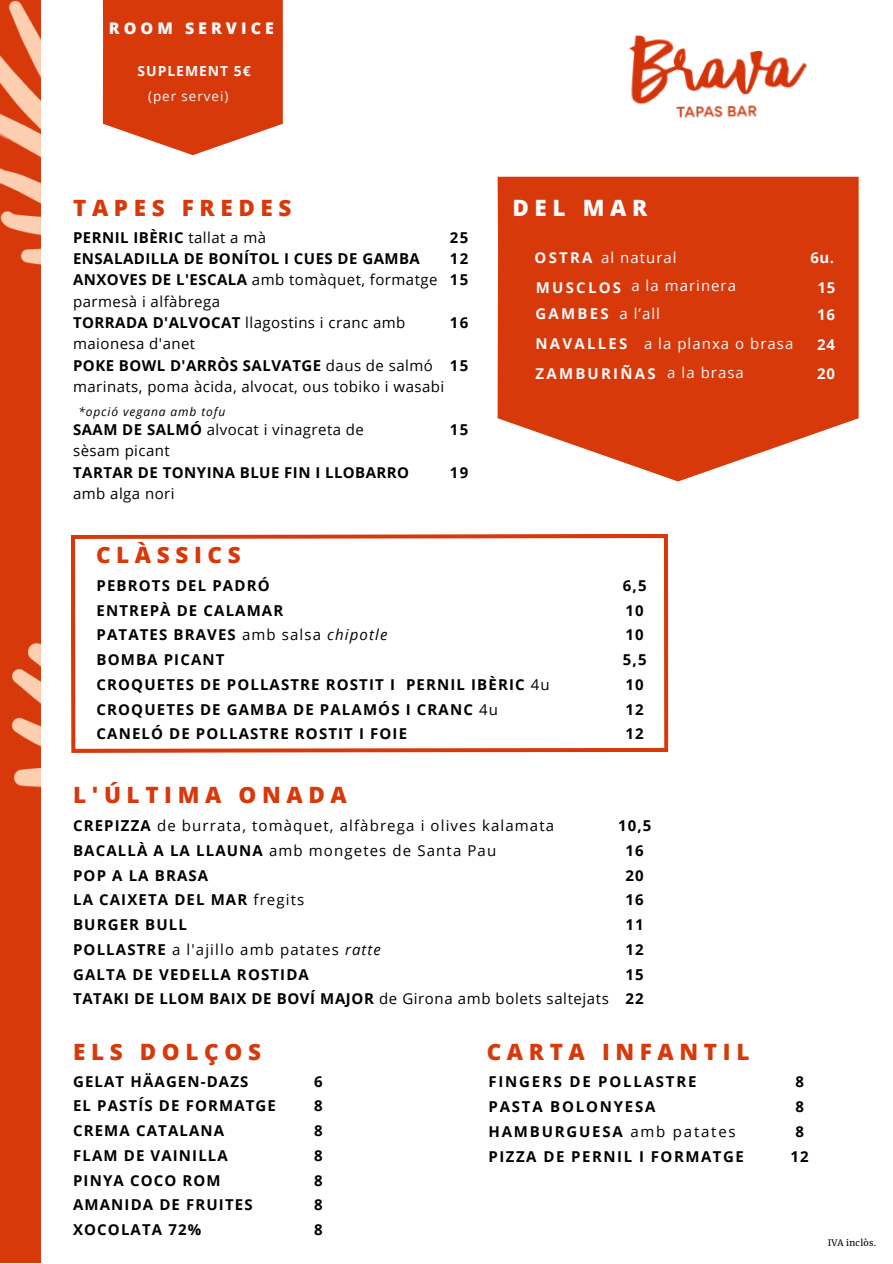
<style>
.page{position:relative;width:893px;height:1264px;background:#fff}
.page>*{position:absolute;margin:0;border:0;box-sizing:border-box;transform-origin:0 0}
.t1{font:800 22.5px "Open Sans";letter-spacing:.25em;color:#d7390b}
.t2{font:800 22.5px "Open Sans";letter-spacing:.25em;color:#fafafa}
.t3{font:800 16.05px "Open Sans";letter-spacing:.25em;color:#fafafa}
.t4{font:700 15px/24.8px "Open Sans";letter-spacing:.075em;color:#000}
.t5{font:15px/21.3px "Open Sans";letter-spacing:.03em;color:#000}
.t6{font:700 15px/24.8px "Open Sans";letter-spacing:.12em;color:#000}
.t7{font:15px "Open Sans";letter-spacing:.07em;color:#fafafa}
.t8{font:700 15px "Open Sans";letter-spacing:.15em;color:#fafafa}
.t9{font:700 15px "Open Sans";letter-spacing:.03em;color:#000}
.t10{font:700 13.95px "Open Sans";letter-spacing:.07em;color:#fafafa}
.t11{font:13.5px "Open Sans";letter-spacing:.07em;color:#fafafa}
.t12{font:italic 12px "Open Sans";letter-spacing:.075em;color:#000}
.t13{font:8.85px "Merriweather";letter-spacing:.025em;color:#000}
.s1{font-weight:700}
.s2{font-weight:400}
.s3{font-weight:400;font-style:italic}
</style>
<div class="page">
<img style="left:0;top:0;width:41px;height:1262px">
<img style="left:629px;top:35px;width:178px;height:83px">
<svg style="left:497px;top:177px;width:361px;height:304px;background:#db4d24"></svg>
<svg style="left:103px;top:0;width:180px;height:155px;background:#db4c23"></svg>
<svg style="left:71px;top:534px;width:597px;height:219px"></svg>
<p class="t3" style="left:109px;top:16px;width:166px">ROOM SERVICE</p>
<p class="t10" style="left:138px;top:61px;width:115px">SUPLEMENT 5€</p>
<p class="t11" style="left:148px;top:87px;width:82px">(per servei)</p>
<h1 class="t1" style="left:73px;top:192px;width:220px">TAPES FREDES</h1>
<p class="t5" style="left:73px;top:226px;width:372px"><span class="s1">PERNIL IBÈRIC</span> tallat a mà<br><span class="s1">ENSALADILLA DE BONÍTOL I CUES DE GAMBA ANXOVES DE L'ESCALA</span> amb tomàquet, formatge parmesà i alfàbrega<br><span class="s1">TORRADA D'ALVOCAT</span> llagostins i cranc amb maionesa d'anet<br><span class="s1">POKE BOWL D'ARRÒS SALVATGE</span> daus de salmó marinats, poma àcida, alvocat, ous tobiko i wasabi</p>
<p class="t5" style="left:73px;top:418px;width:292px"><span class="s1">SAAM DE SALMÓ</span> alvocat i vinagreta de sèsam picant</p>
<p class="t9" style="left:73px;top:461px;width:337px">TARTAR DE TONYINA BLUE FIN I LLOBARRO</p>
<p class="t5" style="left:73px;top:482px;width:103px">amb alga nori</p>
<p class="t4" style="left:450px;top:226px;width:20px;line-height:21.3px;text-align:justify">25<br>12<br>15</p>
<p class="t4" style="left:450px;top:310px;width:20px">16</p>
<p class="t4" style="left:450px;top:352px;width:20px">15</p>
<p class="t12" style="left:78px;top:403px;width:149px">*opció vegana amb tofu</p>
<p class="t4" style="left:450px;top:417px;width:20px">15</p>
<p class="t4" style="left:450px;top:459px;width:20px">19</p>
<h1 class="t2" style="left:512px;top:192px;width:136px">DEL MAR</h1>
<p class="t8" style="left:534px;top:247px;width:59px">OSTRA</p>
<p class="t8" style="left:810px;top:247px;width:25px">6u.</p>
<p class="t8" style="left:536px;top:277px;width:87px">MUSCLOS</p>
<p class="t8" style="left:817px;top:277px;width:19px">15</p>
<p class="t8" style="left:535px;top:303px;width:75px">GAMBES</p>
<p class="t8" style="left:817px;top:303px;width:19px">16</p>
<p class="t7" style="left:535px;top:333px;width:259px"><span class="s1">NAVALLES</span> a la planxa o brasa</p>
<p class="t7" style="left:601px;top:247px;width:77px">al natural</p>
<p class="t7" style="left:631px;top:274px;width:106px">a la marinera</p>
<p class="t7" style="left:619px;top:303px;width:42px">a l’all</p>
<p class="t8" style="left:817px;top:334px;width:19px">24</p>
<p class="t8" style="left:535px;top:363px;width:210px">ZAMBURIÑAS <span class="s2">a la brasa</span></p>
<p class="t8" style="left:817px;top:363px;width:19px">20</p>
<h1 class="t1" style="left:96px;top:539px;width:146px">CLÀSSICS</h1>
<p class="t4" style="left:96px;top:572px;width:454px">PEBROTS DEL PADRÓ<br>ENTREPÀ DE CALAMAR<br>PATATES BRAVES <span class="s2">amb salsa</span> <span class="s3">chipotle<br></span>BOMBA PICANT<br>CROQUETES DE POLLASTRE ROSTIT I PERNIL IBÈRIC <span class="s2">4u<br></span>CROQUETES DE GAMBA DE PALAMÓS I CRANC <span class="s2">4u<br></span>CANELÓ DE POLLASTRE ROSTIT I FOIE</p>
<p class="t4" style="left:623px;top:572px;width:25px">6,5<br>10<br>10<br>5,5<br>10<br>12<br>12</p>
<h1 class="t1" style="left:73px;top:779px;width:275px">L'ÚLTIMA ONADA</h1>
<p class="t4" style="left:73px;top:813px;width:537px">CREPIZZA <span class="s2">de burrata, tomàquet, alfàbrega i olives kalamata </span>BACALLÀ A LA LLAUNA <span class="s2">amb mongetes de Santa Pau<br></span>POP A LA BRASA<br>LA CAIXETA DEL MAR <span class="s2">fregits<br></span>BURGER BULL<br>POLLASTRE <span class="s2">a l'ajillo amb patates</span> <span class="s3">ratte<br></span>GALTA DE VEDELLA ROSTIDA<br>TATAKI DE LLOM BAIX DE BOVÍ MAJOR <span class="s2">de Girona amb bolets saltejats</span></p>
<p class="t4" style="left:618px;top:813px;width:35px;text-align:center">10,5<br>16<br>20<br>16<br>11<br>12<br>15<br>22</p>
<h1 class="t1" style="left:73px;top:1035px;width:189px">ELS DOLÇOS</h1>
<p class="t4" style="left:73px;top:1068px;width:204px">GELAT HÄAGEN-DAZS<br>EL PASTÍS DE FORMATGE<br>CREMA CATALANA<br>FLAM DE VAINILLA<br>PINYA COCO ROM<br>AMANIDA DE FRUITES<br>XOCOLATA 72%</p>
<p class="t4" style="left:314px;top:1068px;width:10px;text-align:justify">6<br>8<br>8<br>8<br>8<br>8<br>8</p>
<h1 class="t1" style="left:486px;top:1035px;width:264px">CARTA INFANTIL</h1>
<p class="t6" style="left:488px;top:1069px;width:257px">FINGERS DE POLLASTRE<br>PASTA BOLONYESA<br>HAMBURGUESA <span class="s2">amb patates<br></span>PIZZA DE PERNIL I FORMATGE</p>
<p class="t4" style="left:790px;top:1069px;width:20px;text-align:center">8<br>8<br>8<br>12</p>
<p class="t13" style="left:827px;top:1236px;width:50px">IVA inclòs.</p>
</div>
